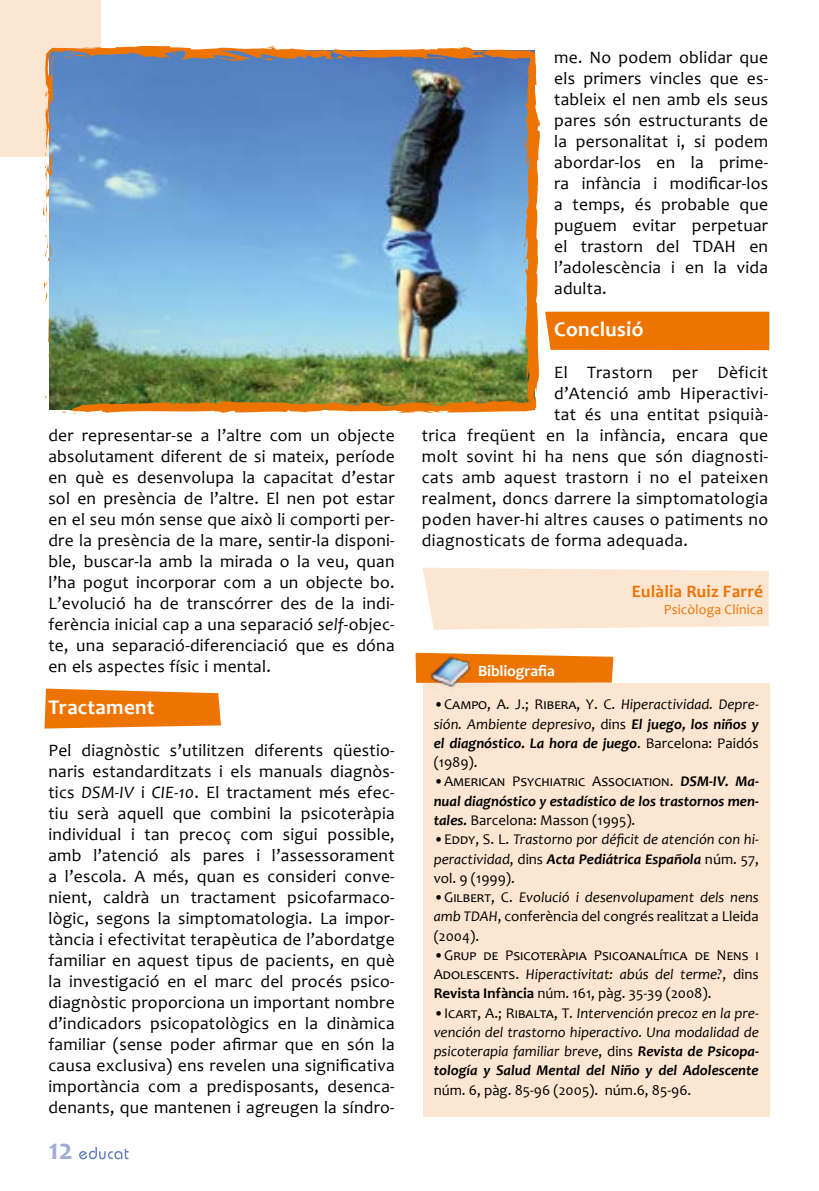
<style>
.page{position:relative;width:819px;height:1191px;background:#fff}
.page>*{position:absolute;margin:0;border:0;box-sizing:border-box;transform-origin:0 0}
.t1{font:700 29.75px "Candara";color:#a1add9}
.t2{font:700 21px "Candara";letter-spacing:.015em;color:#fff}
.t3{font:17.5px/21px "Candara";letter-spacing:.025em;color:#000;text-align:justify}
.t4{font:700 17.5px "Candara";letter-spacing:.01em;color:#ee7402}
.t5{font:700 15.75px "Candara";letter-spacing:-.01em;color:#fff}
.t6{font:14.88px/19.2px "Candara";color:#000;text-align:justify}
.t7{font:italic 14.88px/19.2px "Candara";color:#000;text-align:justify}
.t8{font:italic 700 14.88px/19.2px "Candara";color:#000;text-align:justify}
.t9{font:14px "Candara";letter-spacing:.01em;color:#ee7402}
.s1{font-style:italic}
.s2{font-weight:700;font-style:italic}
.s3{font-weight:400;font-style:normal}
.s4{font-style:normal}
.s5{font-weight:700}
</style>
<div class="page">
<div style="left:545px;top:312px;width:224px;height:38px;background:#ee7402"></div>
<svg style="left:44px;top:688px;width:177px;height:40px;background:#ef831e"></svg>
<div style="left:0;top:0;width:101px;height:156px;background:#fde6d1"></div>
<svg style="left:79px;top:1147px;width:49px;height:12px"></svg>
<div style="left:423px;top:683px;width:346px;height:433px;background:#fde6d1"></div>
<svg style="left:422px;top:567px;width:346px;height:62px;background:#fde7d4"></svg>
<svg style="left:415px;top:653px;width:198px;height:30px;background:#ef8018"></svg>
<img style="left:430px;top:653px;width:42px;height:35px">
<img style="left:41px;top:45px;width:499px;height:368px">
<svg style="left:477px;top:53px;width:12px;height:6px"></svg>
<svg style="left:43px;top:84px;width:10px;height:179px"></svg>
<svg style="left:61px;top:47px;width:40px;height:10px"></svg>
<svg style="left:165px;top:52px;width:11px;height:7px"></svg>
<svg style="left:260px;top:58px;width:14px;height:3px"></svg>
<svg style="left:61px;top:411px;width:15px;height:3px"></svg>
<svg style="left:526px;top:194px;width:2px;height:8px"></svg>
<svg style="left:524px;top:255px;width:2px;height:8px"></svg>
<p class="t3" style="left:48px;top:425px;width:348px">der representar-se a l’altre com un objecte absolutament diferent de si mateix, període en què es desenvolupa la capacitat d’estar sol en presència de l’altre. El nen pot estar en el seu món sense que això li comporti per&shy;dre la presència de la mare, sentir-la disponi&shy;ble, buscar-la amb la mirada o la veu, quan l’ha pogut incorporar com a un objecte bo.<br>L’evolució ha de transcórrer des de la indi&shy;ferència inicial cap a una separació <span class="s1">self</span>-objec&shy;te, una separació-diferenciació que es dóna en els aspectes físic i mental.</p>
<p class="t2" style="left:48px;top:694px;width:108px">Tractament</p>
<p class="t3" style="left:48px;top:740px;width:348px">Pel diagnòstic s’utilitzen diferents qüestio&shy;naris estandarditzats i els manuals diagnòs&shy;tics <span class="s1">DSM-IV</span> i <span class="s1">CIE-10</span>. El tractament més efec&shy;tiu serà aquell que combini la psicoteràpia individual i tan precoç com sigui possible, amb l’atenció als pares i l’assessorament a l’escola. A més, quan es consideri conve&shy;nient, caldrà un tractament psicofarmaco&shy;lògic, segons la simptomatologia. La impor&shy;tància i efectivitat terapèutica de l’abordatge familiar en aquest tipus de pacients, en què la investigació en el marc del procés psico&shy;diagnòstic proporciona un important nombre d’indicadors psicopatològics en la dinàmica familiar (sense poder afirmar que en són la causa exclusiva) ens revelen una significativa importància com a predisposants, desenca&shy;denants, que mantenen i agreugen la síndro-</p>
<h1 class="t1" style="left:49px;top:1130px;width:26px">12</h1>
<p class="t3" style="left:554px;top:47px;width:215px">me. No podem oblidar que els primers vincles que es&shy;tableix el nen amb els seus pares són estructurants de la personalitat i, si podem abordar-los en la prime&shy;ra infància i modificar-los a temps, és probable que puguem evitar perpetuar el trastorn del TDAH en l’adolescència i en la vida adulta.</p>
<p class="t2" style="left:554px;top:316px;width:91px">Conclusió</p>
<p class="t3" style="left:554px;top:362px;width:215px">El Trastorn per Dèficit</p>
<p class="t3" style="left:554px;top:383px;width:215px">d’Atenció amb Hiperactivi-</p>
<p class="t3" style="left:554px;top:404px;width:215px">tat és una entitat psiquià-</p>
<p class="t3" style="left:422px;top:425px;width:348px">trica freqüent en la infància, encara que</p>
<p class="t3" style="left:422px;top:446px;width:348px">molt sovint hi ha nens que són diagnosti-</p>
<p class="t3" style="left:422px;top:467px;width:348px">cats amb aquest trastorn i no el pateixen</p>
<p class="t3" style="left:422px;top:488px;width:348px">realment, doncs darrere la simptomatologia</p>
<p class="t3" style="left:422px;top:509px;width:348px">poden haver-hi altres causes o patiments no</p>
<p class="t3" style="left:422px;top:530px;width:267px">diagnosticats de forma adequada.</p>
<p class="t5" style="left:478px;top:660px;width:78px">Bibliografia</p>
<p class="t4" style="left:631px;top:580px;width:133px">Eulàlia Ruiz Farré</p>
<p class="t9" style="left:663px;top:601px;width:101px">Psicòloga Clínica</p>
<p class="t6" style="left:433px;top:695px;width:326px">•Campo, A. J.; Ribera, Y. C. <span class="s1">Hiperactividad. Depre&shy;sión. Ambiente depresivo</span>, dins <span class="s2">El juego, los niños y el diagnóstico. La hora de juego</span>. Barcelona: Paidós (1989).</p>
<p class="t8" style="left:433px;top:772px;width:326px"><span class="s3">•American Psychiatric Association.</span> DSM-IV. Ma&shy;nual diagnóstico y estadístico de los trastornos men&shy;tales. <span class="s3">Barcelona: Masson (1995).</span></p>
<p class="t7" style="left:433px;top:829px;width:326px"><span class="s4">•Eddy, S. L.</span> Trastorno por déficit de atención con hi&shy;peractividad<span class="s4">, dins</span> <span class="s5">Acta Pediátrica Española</span> <span class="s4">núm. 57, vol. 9 (1999).</span></p>
<p class="t6" style="left:433px;top:887px;width:326px">•Gilbert, C. <span class="s1">Evolució i desenvolupament dels nens amb TDAH</span>, conferència del congrés realitzat a Lleida (2004).</p>
<p class="t6" style="left:433px;top:945px;width:326px">•Grup de Psicoteràpia Psicoanalítica de Nens i Adolescents. <span class="s1">Hiperactivitat: abús del terme?</span>, dins <span class="s5">Revista Infància</span> núm. 161, pàg. 35-39 (2008).</p>
<p class="t7" style="left:433px;top:1003px;width:326px"><span class="s4">•Icart, A.; Ribalta, T.</span> Intervención precoz en la pre&shy;vención del trastorno hiperactivo. Una modalidad de psicoterapia familiar breve<span class="s4">, dins</span> <span class="s5">Revista de Psicopa&shy;tología y Salud Mental del Niño y del Adolescente</span></p>
<p class="t6" style="left:433px;top:1080px;width:259px">núm. 6, pàg. 85-96 (2005). núm.6, 85-96.</p>
</div>
